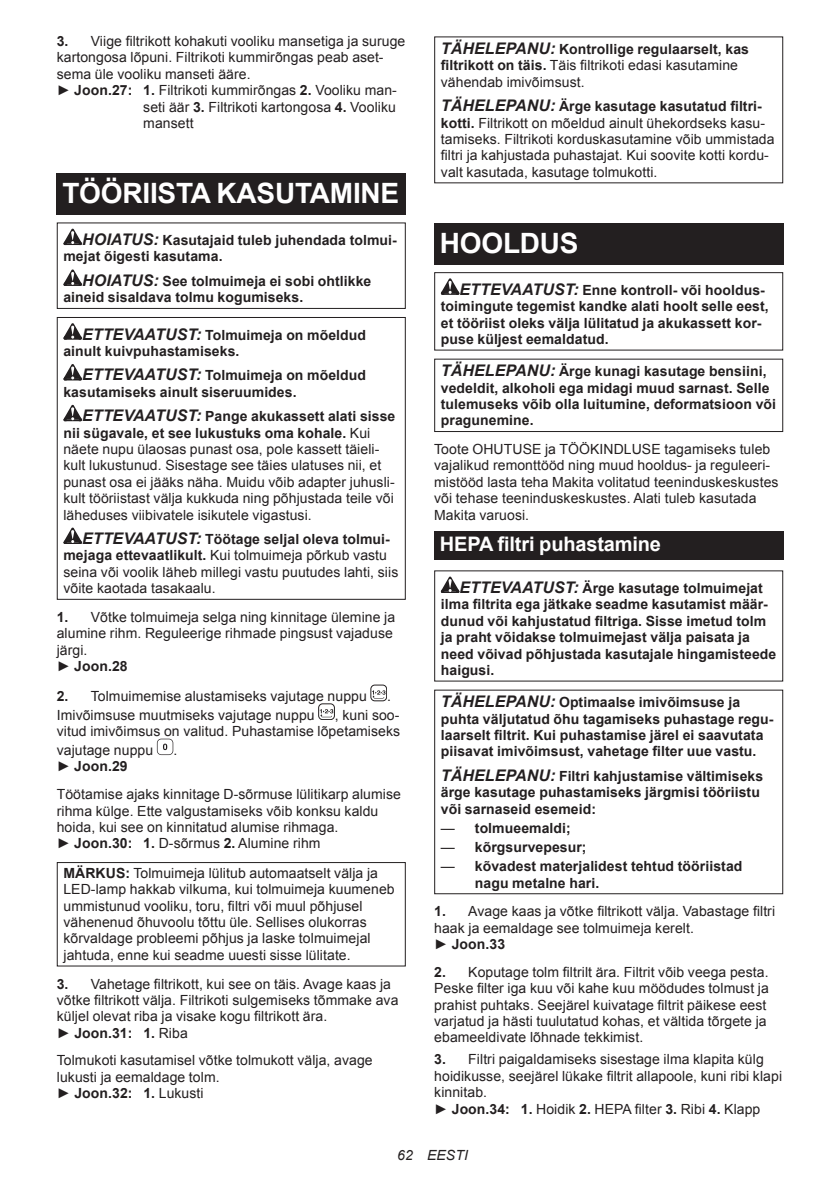
<style>
.page{position:relative;width:840px;height:1191px;background:#fff}
.page>*{position:absolute;margin:0;border:0;box-sizing:border-box;transform-origin:0 0}
.t1{font:700 28px "Arial";letter-spacing:-.01em;color:#fff}
.t2{font:700 20px "Arial";letter-spacing:-.01em;color:#fff}
.t3{font:14px/16.4px "Arial";letter-spacing:.005em;color:#231f20}
.t4{font:700 14px/16.4px "Arial";letter-spacing:.005em;color:#231f20}
.t5{font:italic 14px "Arial";letter-spacing:.005em;color:#231f20}
.s1{font-weight:700}
.s2{font-style:italic;font-size:16px}
.s3{font-weight:700;font-style:italic;font-size:16px}
.s4{font-weight:400}
</style>
<div class="page">
<div style="left:57px;top:173px;width:348px;height:41px;background:#231f20"></div>
<svg style="left:63px;top:229px;width:19px;height:16px"></svg>
<svg style="left:63px;top:269px;width:19px;height:17px"></svg>
<div style="left:57px;top:222px;width:348px;height:87px;border:1px solid #231f20"></div>
<svg style="left:63px;top:323px;width:19px;height:16px"></svg>
<svg style="left:63px;top:364px;width:19px;height:16px"></svg>
<svg style="left:63px;top:405px;width:19px;height:16px"></svg>
<svg style="left:63px;top:527px;width:19px;height:17px"></svg>
<div style="left:57px;top:317px;width:348px;height:283px;border:1px solid #231f20"></div>
<div style="left:370px;top:685px;width:17px;height:16px;border:1px solid #231f20;border-radius:4px"></div>
<svg style="left:372px;top:690px;width:13px;height:8px"></svg>
<div style="left:318px;top:703px;width:16px;height:17px;border:1px solid #231f20;border-radius:4px"></div>
<svg style="left:319px;top:709px;width:14px;height:8px"></svg>
<svg style="left:157px;top:738px;width:16px;height:17px"></svg>
<div style="left:57px;top:862px;width:348px;height:104px;border:1px solid #231f20"></div>
<div style="left:434px;top:223px;width:348px;height:41px;background:#231f20"></div>
<svg style="left:440px;top:278px;width:19px;height:17px"></svg>
<div style="left:434px;top:272px;width:348px;height:78px;border:1px solid #231f20"></div>
<div style="left:434px;top:359px;width:348px;height:73px;border:1px solid #231f20"></div>
<div style="left:434px;top:531px;width:348px;height:28px;background:#231f20"></div>
<svg style="left:440px;top:576px;width:19px;height:17px"></svg>
<div style="left:434px;top:689px;width:348px;height:205px;border:1px solid #231f20"></div>
<p class="t3" style="left:57px;top:33px;width:350px"><span class="s1">3.</span> Viige filtrikott kohakuti vooliku mansetiga ja suruge</p>
<p class="t3" style="left:57px;top:50px;width:328px">kartongosa lõpuni. Filtrikoti kummirõngas peab aset-</p>
<p class="t3" style="left:57px;top:66px;width:195px">sema üle vooliku manseti ääre.</p>
<p class="t3" style="left:57px;top:82px;width:341px">► <span class="s1">Joon.27: 1.</span> Filtrikoti kummirõngas <span class="s1">2.</span> Vooliku man-</p>
<p class="t3" style="left:143px;top:100px;width:254px">seti äär <span class="s1">3.</span> Filtrikoti kartongosa <span class="s1">4.</span> Vooliku</p>
<p class="t3" style="left:143px;top:116px;width:52px">mansett</p>
<h1 class="t1" style="left:62px;top:182px;width:338px">TÖÖRIISTA KASUTAMINE</h1>
<p class="t4" style="left:63px;top:232px;width:335px;text-indent:19px"><span class="s2">HOIATUS:</span> Kasutajaid tuleb juhendada tolmui&shy;mejat õigesti kasutama.</p>
<p class="t4" style="left:63px;top:273px;width:309px;text-indent:19px"><span class="s2">HOIATUS:</span> See tolmuimeja ei sobi ohtlikke aineid sisaldava tolmu kogumiseks.</p>
<p class="t4" style="left:63px;top:327px;width:304px;text-indent:19px"><span class="s2">ETTEVAATUST:</span> Tolmuimeja on mõeldud ainult kuivpuhastamiseks.</p>
<p class="t4" style="left:63px;top:368px;width:304px;text-indent:19px"><span class="s2">ETTEVAATUST:</span> Tolmuimeja on mõeldud kasutamiseks ainult siseruumides.</p>
<p class="t3" style="left:63px;top:409px;width:333px;text-indent:19px"><span class="s3">ETTEVAATUST:</span> <span class="s1">Pange akukassett alati sisse nii sügavale, et see lukustuks oma kohale.</span> Kui näete nupu ülaosas punast osa, pole kassett täieli&shy;kult lukustunud. Sisestage see täies ulatuses nii, et punast osa ei jääks näha. Muidu võib adapter juhusli&shy;kult tööriistast välja kukkuda ning põhjustada teile või läheduses viibivatele isikutele vigastusi.</p>
<p class="t3" style="left:63px;top:531px;width:336px;text-indent:19px"><span class="s3">ETTEVAATUST:</span> <span class="s1">Töötage seljal oleva tolmui&shy;mejaga ettevaatlikult.</span> Kui tolmuimeja põrkub vastu seina või voolik läheb millegi vastu puutudes lahti, siis võite kaotada tasakaalu.</p>
<p class="t3" style="left:57px;top:609px;width:340px"><span class="s1">1.</span> Võtke tolmuimeja selga ning kinnitage ülemine ja alumine rihm. Reguleerige rihmade pingsust vajaduse järgi.<br>► <span class="s1">Joon.28</span></p>
<p class="t3" style="left:57px;top:688px;width:311px"><span class="s1">2.</span> Tolmuimemise alustamiseks vajutage nuppu</p>
<p class="t3" style="left:387px;top:689px;width:5px">.</p>
<p class="t3" style="left:57px;top:707px;width:259px">Imivõimsuse muutmiseks vajutage nuppu</p>
<p class="t3" style="left:57px;top:708px;width:345px;text-align:right">, kuni soo-<br>vitud imivõimsus on valitud. Puhastamise lõpetamiseks</p>
<p class="t3" style="left:57px;top:742px;width:98px">vajutage nuppu</p>
<p class="t3" style="left:173px;top:743px;width:5px">.</p>
<p class="t3" style="left:57px;top:752px;width:345px;line-height:27.8px">► <span class="s1">Joon.29<br></span>Töötamise ajaks kinnitage D-sõrmuse lülitikarp alumise</p>
<p class="t3" style="left:57px;top:802px;width:323px">rihma külge. Ette valgustamiseks võib konksu kaldu hoida, kui see on kinnitatud alumise rihmaga.<br>► <span class="s1">Joon.30: 1.</span> D-sõrmus <span class="s1">2.</span> Alumine rihm</p>
<p class="t3" style="left:63px;top:865px;width:332px"><span class="s1">MÄRKUS:</span> Tolmuimeja lülitub automaatselt välja ja LED-lamp hakkab vilkuma, kui tolmuimeja kuumeneb ummistunud vooliku, toru, filtri või muul põhjusel vähenenud õhuvoolu tõttu üle. Sellises olukorras kõrvaldage probleemi põhjus ja laske tolmuimejal jahtuda, enne kui seadme uuesti sisse lülitate.</p>
<p class="t3" style="left:57px;top:975px;width:343px"><span class="s1">3.</span> Vahetage filtrikott, kui see on täis. Avage kaas ja võtke filtrikott välja. Filtrikoti sulgemiseks tõmmake ava küljel olevat riba ja visake kogu filtrikott ära.<br>► <span class="s1">Joon.31: 1.</span> Riba</p>
<p class="t3" style="left:57px;top:1052px;width:317px">Tolmukoti kasutamisel võtke tolmukott välja, avage lukusti ja eemaldage tolm.<br>► <span class="s1">Joon.32: 1.</span> Lukusti</p>
<p class="t3" style="left:440px;top:41px;width:309px"><span class="s3">TÄHELEPANU:</span> <span class="s1">Kontrollige regulaarselt, kas filtrikott on täis.</span> Täis filtrikoti edasi kasutamine vähendab imivõimsust.</p>
<p class="t3" style="left:440px;top:98px;width:335px"><span class="s3">TÄHELEPANU:</span> <span class="s1">Ärge kasutage kasutatud filtri&shy;kotti.</span> Filtrikott on mõeldud ainult ühekordseks kasu&shy;tamiseks. Filtrikoti korduskasutamine võib ummistada filtri ja kahjustada puhastajat. Kui soovite kotti kordu&shy;valt kasutada, kasutage tolmukotti.</p>
<h1 class="t1" style="left:439px;top:232px;width:140px">HOOLDUS</h1>
<p class="t4" style="left:440px;top:283px;width:329px;text-indent:19px"><span class="s2">ETTEVAATUST:</span> Enne kontroll- või hooldus&shy;toimingute tegemist kandke alati hoolt selle eest, et tööriist oleks välja lülitatud ja akukassett kor&shy;puse küljest eemaldatud.</p>
<p class="t4" style="left:440px;top:364px;width:336px"><span class="s2">TÄHELEPANU:</span> Ärge kunagi kasutage bensiini, vedeldit, alkoholi ega midagi muud sarnast. Selle tulemuseks võib olla luitumine, deformatsioon või pragunemine.</p>
<p class="t3" style="left:434px;top:441px;width:346px">Toote OHUTUSE ja TÖÖKINDLUSE tagamiseks tuleb vajalikud remonttööd ning muud hooldus- ja reguleeri&shy;mistööd lasta teha Makita volitatud teeninduskeskustes või tehase teeninduskeskustes. Alati tuleb kasutada Makita varuosi.</p>
<h2 class="t2" style="left:439px;top:530px;width:223px">HEPA filtri puhastamine</h2>
<p class="t4" style="left:440px;top:580px;width:337px;text-indent:19px"><span class="s2">ETTEVAATUST:</span> Ärge kasutage tolmuimejat ilma filtrita ega jätkake seadme kasutamist määr&shy;dunud või kahjustatud filtriga. Sisse imetud tolm ja praht võidakse tolmuimejast välja paisata ja need võivad põhjustada kasutajale hingamisteede haigusi.</p>
<p class="t4" style="left:440px;top:694px;width:334px"><span class="s2">TÄHELEPANU:</span> Optimaalse imivõimsuse ja puhta väljutatud õhu tagamiseks puhastage regu&shy;laarselt filtrit. Kui puhastamise järel ei saavutata piisavat imivõimsust, vahetage filter uue vastu.</p>
<p class="t4" style="left:440px;top:768px;width:323px"><span class="s2">TÄHELEPANU:</span> Filtri kahjustamise vältimiseks ärge kasutage puhastamiseks järgmisi tööriistu või sarnaseid esemeid:</p>
<p class="t4" style="left:440px;top:820px;width:131px"><span class="s4">—</span> tolmueemaldi;</p>
<p class="t4" style="left:440px;top:839px;width:147px"><span class="s4">—</span> kõrgsurvepesur;</p>
<p class="t4" style="left:474px;top:858px;width:269px;text-indent:-34px"><span class="s4">—</span> kõvadest materjalidest tehtud tööriistad nagu metalne hari.</p>
<p class="t3" style="left:434px;top:903px;width:342px"><span class="s1">1.</span> Avage kaas ja võtke filtrikott välja. Vabastage filtri haak ja eemaldage see tolmuimeja kerelt.<br>► <span class="s1">Joon.33</span></p>
<p class="t3" style="left:434px;top:963px;width:336px"><span class="s1">2.</span> Koputage tolm filtrilt ära. Filtrit võib veega pesta.<br>Peske filter iga kuu või kahe kuu möödudes tolmust ja prahist puhtaks. Seejärel kuivatage filtrit päikese eest varjatud ja hästi tuulutatud kohas, et vältida tõrgete ja ebameeldivate lõhnade tekkimist.</p>
<p class="t3" style="left:434px;top:1051px;width:349px"><span class="s1">3.</span> Filtri paigaldamiseks sisestage ilma klapita külg hoidikusse, seejärel lükake filtrit allapoole, kuni ribi klapi kinnitab.<br>► <span class="s1">Joon.34: 1.</span> Hoidik <span class="s1">2.</span> HEPA filter <span class="s1">3.</span> Ribi <span class="s1">4.</span> Klapp</p>
<p class="t5" style="left:397px;top:1147px;width:72px">62 EESTI</p>
</div>
